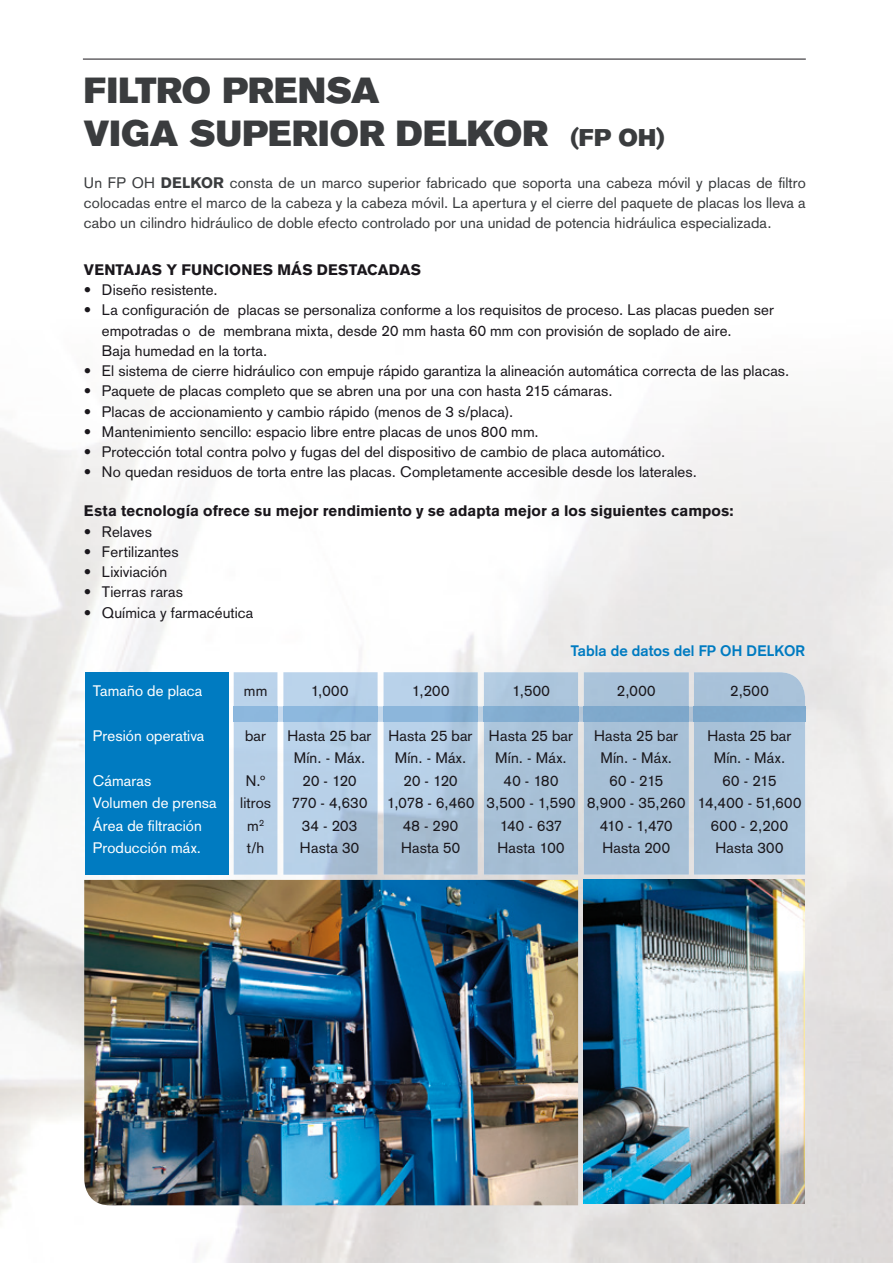
<style>
.page{position:relative;width:893px;height:1263px;background:#fff}
.page>*{position:absolute;margin:0;border:0;box-sizing:border-box;transform-origin:0 0}
.t1{font:36px/43.5px "Akzidenz Grotesk BQ Super";letter-spacing:.005em;color:#3a3c3e}
.t2{font:15px/22.5px "Akzidenz Grotesk";letter-spacing:.005em;color:#1a171c;text-align:center}
.t3{font:15px/20.2px "Akzidenz Grotesk";letter-spacing:.005em;color:#3a3c3e;text-align:justify}
.t4{font:900 15px "Akzidenz Grotesk";letter-spacing:.005em;color:#1a171c}
.t5{font:15px/22.5px "Akzidenz Grotesk";letter-spacing:.005em;color:#fff}
.t6{font:700 15px "Akzidenz Grotesk";letter-spacing:.005em;color:#007bc1}
.s1{font-size:24px}
.s2{font-weight:900}
</style>
<div class="page">
<img style="left:0;top:58px;width:893px;height:1205px">
<img style="left:283px;top:672px;width:95px;height:203px">
<img style="left:384px;top:672px;width:94px;height:203px">
<div style="left:484px;top:672px;width:94px;height:203px;background:#a9c2d8"></div>
<div style="left:584px;top:672px;width:105px;height:203px;background:#a7c0d6"></div>
<div style="left:694px;top:672px;width:111px;height:203px;background:#a9c2d9"></div>
<div style="left:234px;top:672px;width:43px;height:203px;background:#b8d0e8"></div>
<hr style="left:83px;top:59px;width:723px;height:1px;background:#1a171c">
<img style="left:84px;top:880px;width:494px;height:325px">
<img style="left:584px;top:880px;width:221px;height:324px">
<div style="left:85px;top:672px;width:143px;height:203px;background:#007bc1"></div>
<img style="left:234px;top:706px;width:571px;height:16px">
<div style="left:283px;top:706px;width:95px;height:16px;background:#8cb7dc"></div>
<img style="left:384px;top:706px;width:94px;height:16px">
<div style="left:484px;top:706px;width:94px;height:16px;background:#82abce"></div>
<div style="left:584px;top:706px;width:105px;height:16px;background:#7ea8cb"></div>
<h1 class="t1" style="left:84px;top:69px;width:582px">FILTRO PRENSA<br>VIGA SUPERIOR DELKOR <span class="s1">(FP OH)</span></h1>
<p class="t3" style="left:84px;top:172px;width:723px">Un FP OH <span class="s2">DELKOR</span> consta de un marco superior fabricado que soporta una cabeza móvil y placas de filtro colocadas entre el marco de la cabeza y la cabeza móvil. La apertura y el cierre del paquete de placas los lleva a cabo un cilindro hidráulico de doble efecto controlado por una unidad de potencia hidráulica especializada.</p>
<p class="t4" style="left:84px;top:260px;width:339px">VENTAJAS Y FUNCIONES MÁS DESTACADAS</p>
<p class="t2" style="left:84px;top:279px;width:135px">• Diseño resistente.</p>
<p class="t2" style="left:102px;top:300px;width:673px;line-height:20.2px;text-align:left;text-indent:-18px">• La configuración de placas se personaliza conforme a los requisitos de proceso. Las placas pueden ser empotradas o de membrana mixta, desde 20 mm hasta 60 mm con provisión de soplado de aire.<br>Baja humedad en la torta.</p>
<p class="t2" style="left:84px;top:360px;width:707px">• El sistema de cierre hidráulico con empuje rápido garantiza la alineación automática correcta de las placas.</p>
<p class="t2" style="left:84px;top:380px;width:530px">• Paquete de placas completo que se abren una por una con hasta 215 cámaras.</p>
<p class="t2" style="left:84px;top:400px;width:431px">• Placas de accionamiento y cambio rápido (menos de 3 s/placa).</p>
<p class="t2" style="left:84px;top:420px;width:456px">• Mantenimiento sencillo: espacio libre entre placas de unos 800 mm.</p>
<p class="t2" style="left:84px;top:441px;width:583px">• Protección total contra polvo y fugas del del dispositivo de cambio de placa automático.</p>
<p class="t2" style="left:84px;top:461px;width:614px">• No quedan residuos de torta entre las placas. Completamente accesible desde los laterales.</p>
<p class="t4" style="left:84px;top:502px;width:651px">Esta tecnología ofrece su mejor rendimiento y se adapta mejor a los siguientes campos:</p>
<p class="t2" style="left:84px;top:520px;width:70px">• Relaves</p>
<p class="t2" style="left:84px;top:540px;width:96px">• Fertilizantes</p>
<p class="t2" style="left:84px;top:561px;width:85px">• Lixiviación</p>
<p class="t2" style="left:84px;top:581px;width:101px">• Tierras raras</p>
<p class="t2" style="left:84px;top:601px;width:171px">• Química y farmacéutica</p>
<p class="t5" style="left:93px;top:679px;width:111px">Tamaño de placa</p>
<p class="t5" style="left:93px;top:724px;width:113px">Presión operativa</p>
<p class="t5" style="left:93px;top:769px;width:125px">Cámaras<br>Volumen de prensa<br>Área de filtración<br>Producción máx.</p>
<p class="t2" style="left:244px;top:679px;width:25px">mm</p>
<p class="t2" style="left:245px;top:724px;width:23px">bar</p>
<p class="t2" style="left:240px;top:769px;width:32px">N.º litros m<sup>2 </sup>t/h</p>
<p class="t2" style="left:311px;top:679px;width:39px">1,000</p>
<p class="t2" style="left:288px;top:724px;width:86px">Hasta 25 bar<br>Mín. - Máx.<br>20 - 120<br>770 - 4,630<br>34 - 203<br>Hasta 30</p>
<p class="t2" style="left:412px;top:679px;width:39px">1,200</p>
<p class="t2" style="left:387px;top:724px;width:89px">Hasta 25 bar<br>Mín. - Máx.<br>20 - 120<br>1,078 - 6,460<br>48 - 290<br>Hasta 50</p>
<p class="t6" style="left:571px;top:642px;width:236px">Tabla de datos del FP OH DELKOR</p>
<p class="t2" style="left:512px;top:679px;width:39px">1,500</p>
<p class="t2" style="left:487px;top:724px;width:90px">Hasta 25 bar<br>Mín. - Máx.<br>40 - 180<br>3,500 - 1,590<br>140 - 637<br>Hasta 100</p>
<p class="t2" style="left:617px;top:679px;width:40px">2,000</p>
<p class="t2" style="left:587px;top:724px;width:100px">Hasta 25 bar<br>Mín. - Máx.<br>60 - 215<br>8,900 - 35,260<br>410 - 1,470<br>Hasta 200</p>
<p class="t2" style="left:730px;top:679px;width:40px">2,500</p>
<p class="t2" style="left:697px;top:724px;width:105px">Hasta 25 bar<br>Mín. - Máx.<br>60 - 215<br>14,400 - 51,600<br>600 - 2,200<br>Hasta 300</p>
</div>
